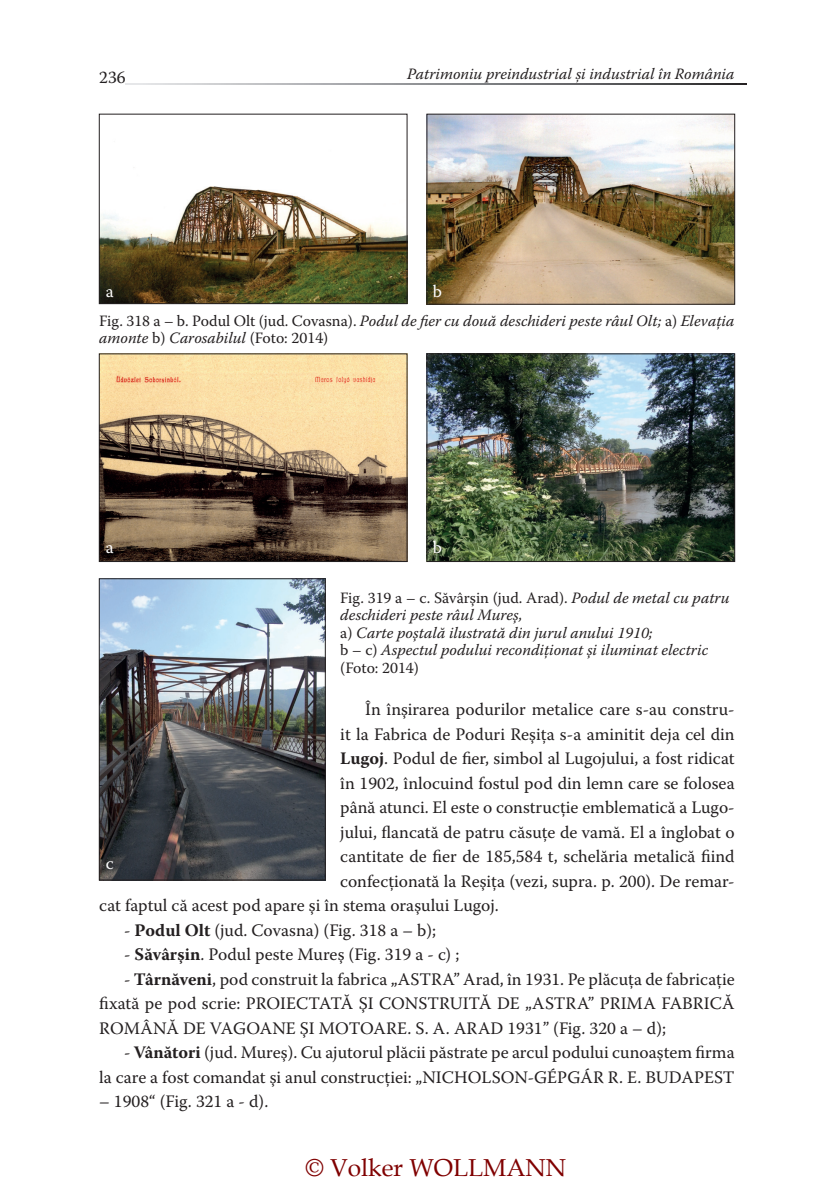
<style>
.page{position:relative;width:834px;height:1196px;background:#fff}
.page>*{position:absolute;margin:0;border:0;box-sizing:border-box;transform-origin:0 0}
.t1{font:24.5px "Book Antiqua";color:#800000}
.t2{font:17.5px/24.5px "Warnock Pro";color:#231f20;text-align:justify}
.t3{font:17.5px "Warnock Pro";color:#fff}
.t4{font:italic 15.75px/17.5px "Warnock Pro";color:#231f20}
.s1{font-style:normal}
.s2{font-weight:700}
</style>
<div class="page">
<svg style="left:126px;top:83px;width:620px;height:1px"></svg>
<img style="left:101px;top:186px;width:304px;height:116px">
<div style="left:99px;top:114px;width:308px;height:190px;border:1px solid #231f20"></div>
<img style="left:429px;top:116px;width:303px;height:186px">
<img style="left:101px;top:356px;width:304px;height:203px">
<div style="left:99px;top:354px;width:308px;height:207px;border:1px solid #231f20"></div>
<img style="left:429px;top:356px;width:303px;height:203px">
<div style="left:427px;top:354px;width:307px;height:207px;border:1px solid #231f20"></div>
<img style="left:101px;top:580px;width:222px;height:298px">
<div style="left:99px;top:578px;width:226px;height:302px;border:1px solid #231f20"></div>
<p class="t2" style="left:99px;top:64px;width:28px">236</p>
<p class="t4" style="left:407px;top:65px;width:329px">Patrimoniu preindustrial și industrial în România</p>
<p class="t3" style="left:106px;top:280px;width:9px">a</p>
<p class="t3" style="left:432px;top:280px;width:11px">b</p>
<p class="t4" style="left:99px;top:311px;width:636px"><span class="s1">Fig. 318 a – b. Podul Olt (jud. Covasna).</span> Podul de fier cu două deschideri peste râul Olt; <span class="s1">a)</span> Elevaţia amonte <span class="s1">b)</span> Carosabilul <span class="s1">(Foto: 2014)</span></p>
<p class="t3" style="left:106px;top:537px;width:9px">a</p>
<p class="t3" style="left:432px;top:537px;width:11px">b</p>
<p class="t4" style="left:340px;top:588px;width:391px"><span class="s1">Fig. 319 a – c. Săvârşin (jud. Arad).</span> Podul de metal cu patru deschideri peste râul Mureş,<br><span class="s1">a)</span> Carte poştală ilustrată din jurul anului 1910;<br><span class="s1">b – c)</span> Aspectul podului recondiţionat şi iluminat electric <span class="s1">(Foto: 2014)</span></p>
<p class="t2" style="left:365px;top:697px;width:371px">În înşirarea podurilor metalice care s-au constru-</p>
<p class="t2" style="left:340px;top:721px;width:396px">it la Fabrica de Poduri Reşiţa s-a aminitit deja cel din</p>
<p class="t2" style="left:340px;top:746px;width:396px"><span class="s2">Lugoj</span>. Podul de fier, simbol al Lugojului, a fost ridicat</p>
<p class="t2" style="left:340px;top:770px;width:396px">în 1902, înlocuind fostul pod din lemn care se folosea</p>
<p class="t2" style="left:340px;top:795px;width:396px">până atunci. El este o construcţie emblematică a Lugo-</p>
<p class="t2" style="left:340px;top:819px;width:396px">jului, flancată de patru căsuţe de vamă. El a înglobat o</p>
<p class="t2" style="left:340px;top:844px;width:396px">cantitate de fier de 185,584 t, schelăria metalică fiind</p>
<p class="t2" style="left:340px;top:868px;width:396px">confecţionată la Reşiţa (vezi, supra. p. 200). De remar-</p>
<p class="t2" style="left:99px;top:893px;width:401px">cat faptul că acest pod apare şi în stema oraşului Lugoj.</p>
<p class="t2" style="left:124px;top:917px;width:313px">- <span class="s2">Podul Olt</span> (jud. Covasna) (Fig. 318 a – b);</p>
<p class="t2" style="left:124px;top:942px;width:337px">- <span class="s2">Săvârşin</span>. Podul peste Mureş (Fig. 319 a - c) ;</p>
<p class="t2" style="left:99px;top:966px;width:636px;text-indent:25px">- <span class="s2">Târnăveni</span>, pod construit la fabrica „ASTRA” Arad, în 1931. Pe plăcuţa de fabricaţie fixată pe pod scrie: PROIECTATĂ ŞI CONSTRUITĂ DE „ASTRA” PRIMA FABRICĂ ROMÂNĂ DE VAGOANE ŞI MOTOARE. S. A. ARAD 1931” (Fig. 320 a – d);</p>
<p class="t2" style="left:99px;top:1040px;width:636px;text-align:right">- <span class="s2">Vânători</span> (jud. Mureş). Cu ajutorul plăcii păstrate pe arcul podului cunoaştem firma<br>la care a fost comandat şi anul construcţiei: „NICHOLSON-GÉPGÁR R. E. BUDAPEST</p>
<p class="t2" style="left:99px;top:1089px;width:170px">– 1908“ (Fig. 321 a - d).</p>
<p class="t3" style="left:106px;top:852px;width:9px">c</p>
<h1 class="t1" style="left:305px;top:1150px;width:262px">© Volker WOLLMANN</h1>
</div>
